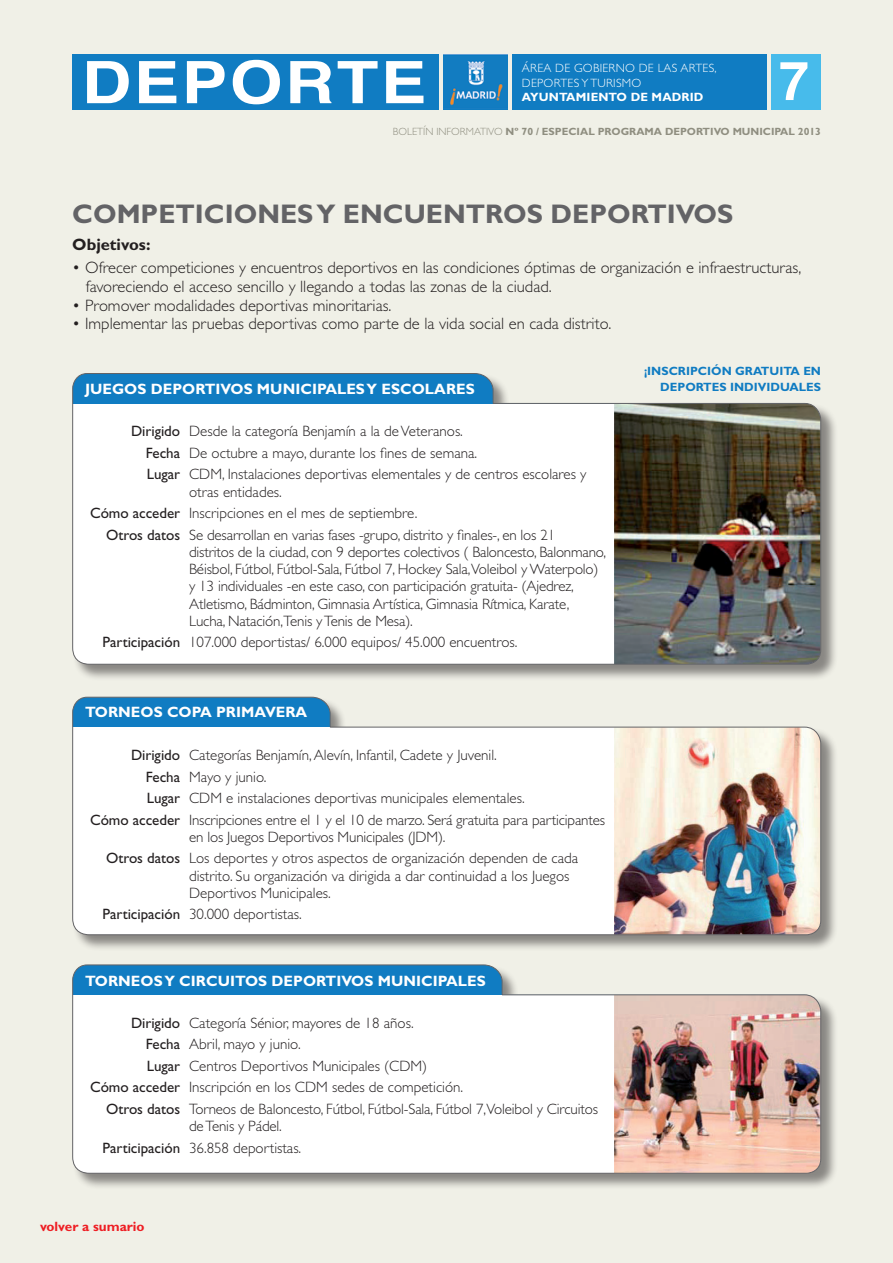
<style>
.page{position:relative;width:893px;height:1263px;background:#fff}
.page>*{position:absolute;margin:0;border:0;box-sizing:border-box;transform-origin:0 0}
.t1{font:700 58.5px "Helvetica";letter-spacing:.035em;color:#fff;scale:1.17 1}
.t2{font:700 54px "Helvetica";color:#fff}
.t3{font:700 27px "Gill Sans";color:#636366}
.t4{font:300 16.5px/18.8px "Gill Sans";color:#231f20}
.t5{font:700 16.5px "Gill Sans";color:#231f20}
.t6{font:300 15px/17.2px "Gill Sans";color:#231f20}
.t7{font:700 15px "Gill Sans";letter-spacing:.005em;color:#fff}
.t8{font:700 13.5px "Gill Sans";color:#ee1d23}
.t9{font:700 12px/15.8px "Gill Sans";color:#107cc2;text-align:right}
.t10{font:300 12px/14.4px "Gill Sans";letter-spacing:.02em;color:#fff}
.t11{font:700 12px "Gill Sans";letter-spacing:.01em;color:#fff}
.t12{font:700 10.5px "Gill Sans";color:#8f8e80}
.s1{font-weight:300}
.s2{font-weight:400}
</style>
<div class="page">
<div style="left:1px;top:1px;width:892px;height:1262px;background:#f0f0e7"></div>
<div style="left:771px;top:54px;width:50px;height:55px;background:#47bbeb"></div>
<div style="left:512px;top:54px;width:255px;height:55px;background:#107cc2"></div>
<img style="left:444px;top:54px;width:64px;height:55px">
<div style="left:72px;top:54px;width:366px;height:55px;background:#107cc2"></div>
<div style="left:73px;top:373px;width:765px;height:308px;background:#231f20;opacity:.5"></div>
<svg style="left:72px;top:373px;width:749px;height:292px;background:#c6cbcc"></svg>
<div style="left:73px;top:697px;width:765px;height:255px;background:#231f20;opacity:.5"></div>
<svg style="left:72px;top:696px;width:749px;height:239px"></svg>
<div style="left:73px;top:965px;width:765px;height:225px;background:#231f20;opacity:.5"></div>
<svg style="left:72px;top:964px;width:749px;height:210px;background:#dcdcde"></svg>
<h1 class="t1" style="left:82px;top:35px;width:296px">DEPORTE</h1>
<p class="t10" style="left:522px;top:61px;width:196px">ÁREA DE GOBIERNO DE LAS ARTES,<br>DEPORTES Y TURISMO</p>
<h2 class="t2" style="left:779px;top:37px;width:32px">7</h2>
<p class="t12" style="left:393px;top:125px;width:430px"><span class="s1">BOLETÍN INFORMATIVO</span> Nº 70 / ESPECIAL PROGRAMA DEPORTIVO MUNICIPAL 2013</p>
<p class="t11" style="left:522px;top:90px;width:183px">AYUNTAMIENTO DE MADRID</p>
<h3 class="t3" style="left:72px;top:198px;width:663px">COMPETICIONES Y ENCUENTROS DEPORTIVOS</h3>
<p class="t5" style="left:72px;top:235px;width:80px">Objetivos:</p>
<p class="t4" style="left:86px;top:258px;width:717px;text-indent:-14px">• Ofrecer competiciones y encuentros deportivos en las condiciones óptimas de organización e infraestructuras, favoreciendo el acceso sencillo y llegando a todas las zonas de la ciudad.</p>
<p class="t4" style="left:72px;top:296px;width:321px">• Promover modalidades deportivas minoritarias.</p>
<p class="t4" style="left:72px;top:314px;width:540px">• Implementar las pruebas deportivas como parte de la vida social en cada distrito.</p>
<p class="t9" style="left:644px;top:363px;width:179px">¡INSCRIPCIÓN GRATUITA EN<br>DEPORTES INDIVIDUALES</p>
<p class="t7" style="left:85px;top:380px;width:391px">JUEGOS DEPORTIVOS MUNICIPALES Y ESCOLARES</p>
<p class="t6" style="left:146px;top:421px;width:442px;line-height:21.5px;text-indent:-15px"><span class="s2">Dirigido</span> Desde la categoría Benjamín a la de Veteranos.<br><span class="s2">Fecha</span> De octubre a mayo, durante los fines de semana.<br><span class="s2">Lugar</span> CDM, Instalaciones deportivas elementales y de centros escolares y</p>
<p class="t6" style="left:189px;top:483px;width:94px">otras entidades.</p>
<p class="t6" style="left:90px;top:504px;width:329px"><span class="s2">Cómo acceder</span> Inscripciones en el mes de septiembre.</p>
<p class="t6" style="left:106px;top:526px;width:451px"><span class="s2">Otros datos</span> Se desarrollan en varias fases -grupo, distrito y finales-, en los 21</p>
<p class="t6" style="left:189px;top:543px;width:418px">distritos de la ciudad, con 9 deportes colectivos ( Baloncesto, Balonmano, Béisbol, Fútbol, Fútbol-Sala, Fútbol 7, Hockey Sala,Voleibol y Waterpolo) y 13 individuales -en este caso, con participación gratuita- (Ajedrez, Atletismo, Bádminton, Gimnasia Artística, Gimnasia Rítmica, Karate, Lucha, Natación,Tenis y Tenis de Mesa).</p>
<p class="t6" style="left:103px;top:634px;width:416px"><span class="s2">Participación</span> 107.000 deportistas/ 6.000 equipos/ 45.000 encuentros.</p>
<p class="t7" style="left:85px;top:703px;width:224px">TORNEOS COPA PRIMAVERA</p>
<p class="t6" style="left:131px;top:746px;width:367px"><span class="s2">Dirigido</span> Categorías Benjamín,Alevín, Infantil, Cadete y Juvenil.</p>
<p class="t6" style="left:146px;top:768px;width:122px"><span class="s2">Fecha</span> Mayo y junio.</p>
<p class="t6" style="left:147px;top:789px;width:379px"><span class="s2">Lugar</span> CDM e instalaciones deportivas municipales elementales.</p>
<p class="t6" style="left:90px;top:811px;width:516px"><span class="s2">Cómo acceder</span> Inscripciones entre el 1 y el 10 de marzo. Será gratuita para participantes</p>
<p class="t6" style="left:106px;top:826px;width:473px;line-height:21.5px;text-indent:83px">en los Juegos Deportivos Municipales (JDM).<br><span class="s2">Otros datos</span> Los deportes y otros aspectos de organización dependen de cada</p>
<p class="t6" style="left:189px;top:867px;width:382px">distrito. Su organización va dirigida a dar continuidad a los Juegos<br>Deportivos Municipales.</p>
<p class="t6" style="left:103px;top:906px;width:201px"><span class="s2">Participación</span> 30.000 deportistas.</p>
<p class="t7" style="left:85px;top:972px;width:402px">TORNEOS Y CIRCUITOS DEPORTIVOS MUNICIPALES</p>
<p class="t6" style="left:131px;top:1014px;width:284px"><span class="s2">Dirigido</span> Categoría Sénior, mayores de 18 años.</p>
<p class="t6" style="left:146px;top:1036px;width:156px"><span class="s2">Fecha</span> Abril, mayo y junio.</p>
<p class="t6" style="left:147px;top:1057px;width:282px"><span class="s2">Lugar</span> Centros Deportivos Municipales (CDM)</p>
<p class="t6" style="left:90px;top:1079px;width:375px"><span class="s2">Cómo acceder</span> Inscripción en los CDM sedes de competición.</p>
<p class="t6" style="left:106px;top:1100px;width:493px"><span class="s2">Otros datos</span> Torneos de Baloncesto, Fútbol, Fútbol-Sala, Fútbol 7,Voleibol y Circuitos</p>
<p class="t6" style="left:103px;top:1115px;width:200px;line-height:21.5px;text-indent:87px">de Tenis y Pádel.<br><span class="s2">Participación</span> 36.858 deportistas.</p>
<p class="t8" style="left:40px;top:1219px;width:106px">volver a sumario</p>
</div>
